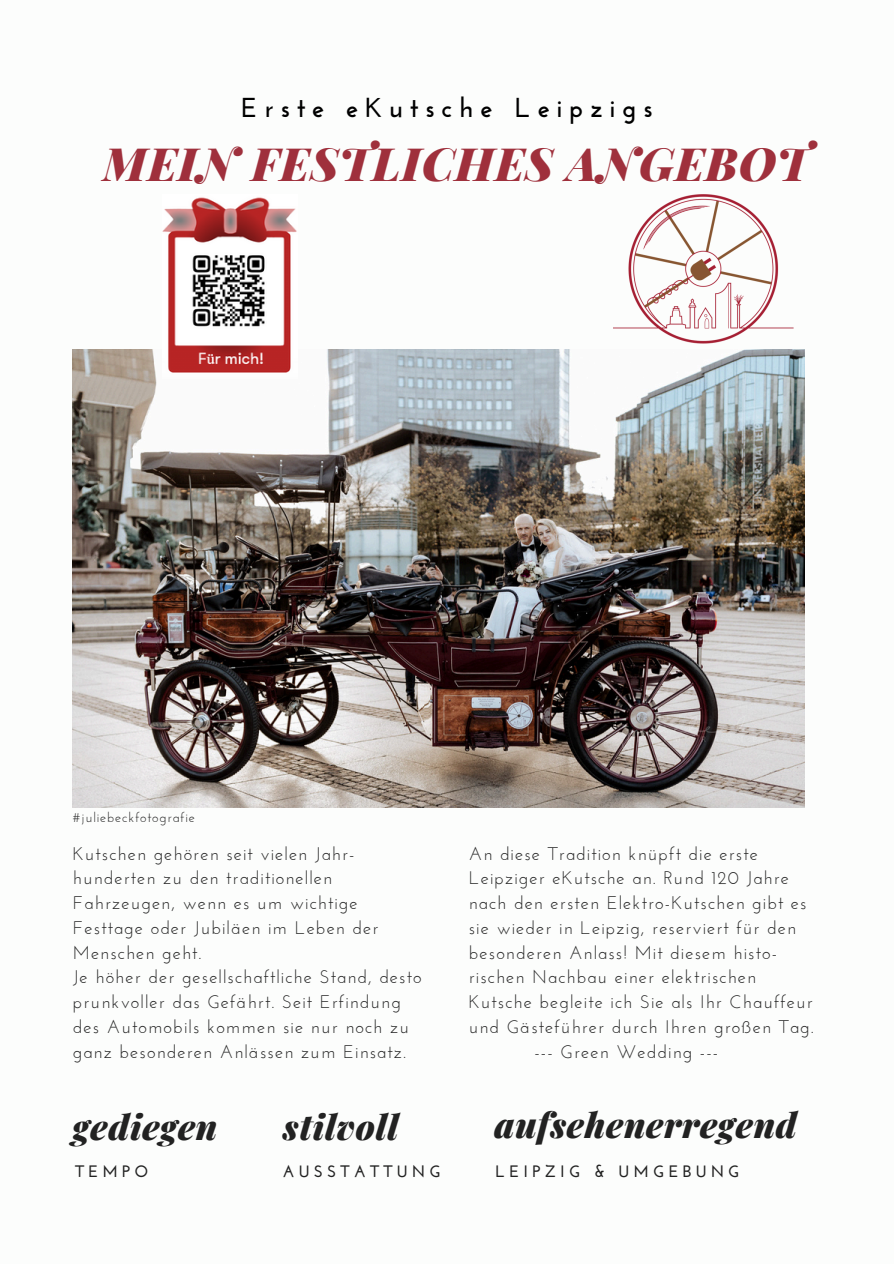
<style>
.page{position:relative;width:894px;height:1264px;background:#fff}
.page>*{position:absolute;margin:0;border:0;box-sizing:border-box;transform-origin:0 0}
.t1{font:italic 900 45.9px "Playfair Display";letter-spacing:.02em;color:#9f303c}
.t2{font:italic 900 34.8px "Playfair Display";letter-spacing:.02em;color:#222}
.t3{font:700 27.3px "Josefin Sans";letter-spacing:.25em;color:#000}
.t4{font:18.15px/24.8px "Josefin Sans";letter-spacing:.06em;color:#222}
.t5{font:700 16.5px "Josefin Sans";letter-spacing:.25em;color:#222}
.t6{font:13.65px "Josefin Sans";letter-spacing:.06em;color:#222}
</style>
<div class="page">
<img style="left:613px;top:194px;width:180px;height:150px">
<img style="left:73px;top:349px;width:731px;height:458px">
<img style="left:162px;top:197px;width:135px;height:182px">
<p class="t3" style="left:241px;top:96px;width:413px">Erste eKutsche Leipzigs</p>
<h3 class="t1" style="left:103px;top:132px;width:707px">MEIN FESTLICHES ANGEBOT</h3>
<h4 class="t6" style="left:73px;top:812px;width:123px">#juliebeckfotografie</h4>
<h1 class="t4" style="left:73px;top:842px;width:350px">Kutschen gehören seit vielen Jahr&shy;hunderten zu den traditionellen Fahrzeugen, wenn es um wichtige Festtage oder Jubiläen im Leben der Menschen geht.<br>Je höher der gesellschaftliche Stand, desto prunkvoller das Gefährt. Seit Erfindung des Automobils kommen sie nur noch zu ganz besonderen Anlässen zum Einsatz.</h1>
<p class="t4" style="left:468px;top:842px;width:290px">An diese Tradition knüpft die erste</p>
<p class="t4" style="left:468px;top:867px;width:322px">Leipziger eKutsche an. Rund 120 Jahre</p>
<p class="t4" style="left:468px;top:892px;width:339px">nach den ersten Elektro-Kutschen gibt es</p>
<p class="t4" style="left:468px;top:917px;width:329px">sie wieder in Leipzig, reserviert für den</p>
<p class="t4" style="left:468px;top:941px;width:310px">besonderen Anlass! Mit diesem histo-</p>
<p class="t4" style="left:468px;top:966px;width:289px">rischen Nachbau einer elektrischen</p>
<p class="t4" style="left:468px;top:991px;width:345px">Kutsche begleite ich Sie als Ihr Chauffeur</p>
<p class="t4" style="left:468px;top:1016px;width:346px">und Gästeführer durch Ihren großen Tag.</p>
<p class="t4" style="left:534px;top:1040px;width:185px">--- Green Wedding ---</p>
<p class="t2" style="left:73px;top:1102px;width:146px">gediegen</p>
<p class="t5" style="left:75px;top:1164px;width:75px">TEMPO</p>
<h5 class="t2" style="left:283px;top:1102px;width:117px">stilvoll</h5>
<h5 class="t5" style="left:282px;top:1164px;width:160px">AUSSTATTUNG</h5>
<h2 class="t2" style="left:494px;top:1100px;width:304px">aufsehenerregend</h2>
<h2 class="t5" style="left:495px;top:1164px;width:245px">LEIPZIG &amp; UMGEBUNG</h2>
</div>
